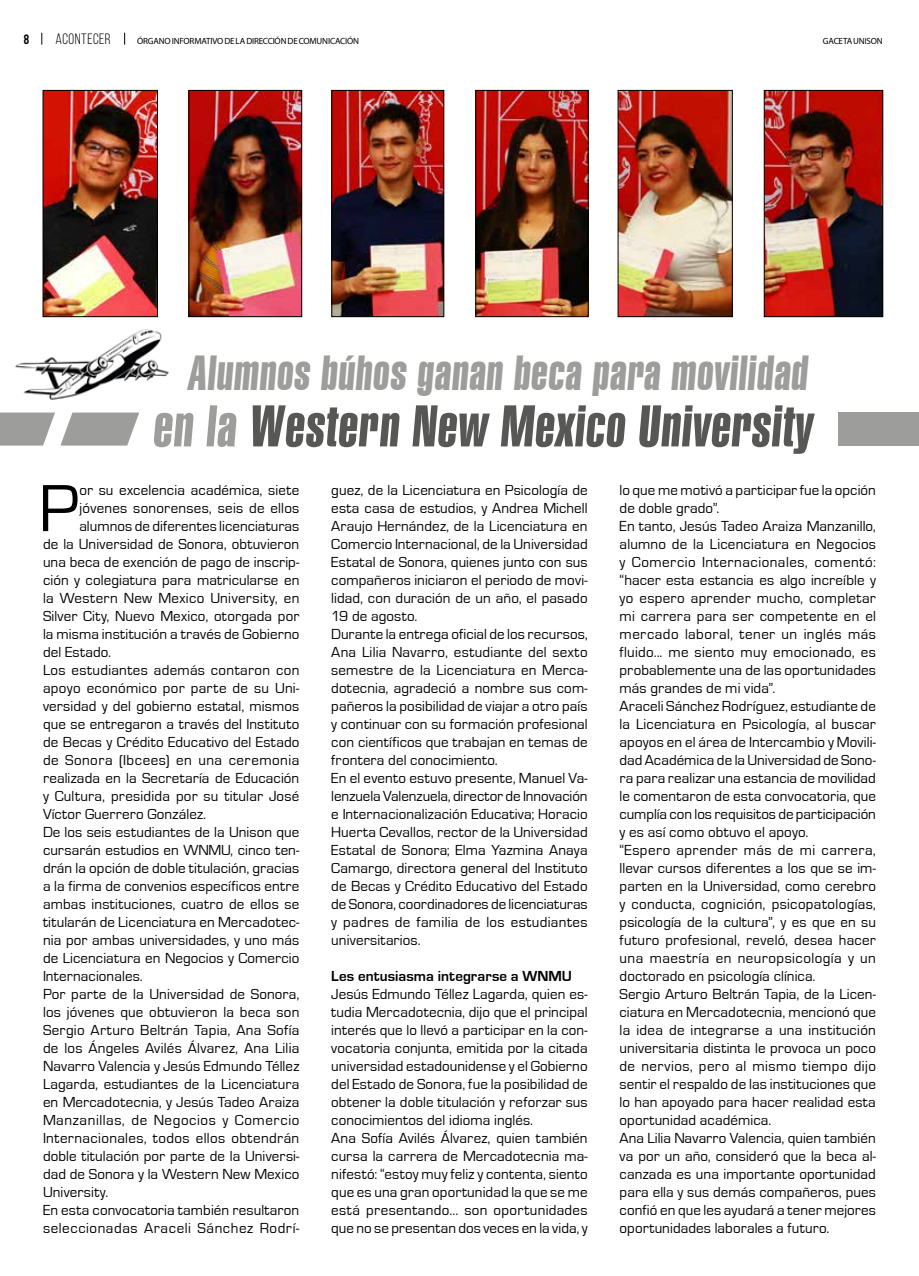
<style>
.page{position:relative;width:919px;height:1276px;background:#fff}
.page>*{position:absolute;margin:0;border:0;box-sizing:border-box;transform-origin:0 0}
.t1{font:69px "Eurostile";color:#000}
.t2{font:57px "Swiss 911 BT Extra Compressed";color:#575756}
.t3{font:48px "Swiss 911 BT Extra Compressed";color:#9d9d9c}
.t4{font:15px/18px "Eurostile";letter-spacing:.01em;color:#000}
.t5{font:15px "Eurostile";letter-spacing:.04em;color:#000}
.t6{font:15px "Eurostile";letter-spacing:.035em;color:#000}
.t7{font:700 15px "Eurostile";letter-spacing:.005em;color:#000}
.t8{font:15px "Bebas Neue";letter-spacing:.035em;color:#000}
.t9{font:700 13.5px "Bebas Neue";color:#000}
.t10{font:9px "Myriad Pro";letter-spacing:-.02em;color:#000}
.s1{color:#9d9d9c}
</style>
<div class="page">
<svg style="left:0;top:412px;width:139px;height:33px"></svg>
<div style="left:838px;top:412px;width:80px;height:33px;background:#9d9d9c"></div>
<svg style="left:42px;top:33px;width:1px;height:12px"></svg>
<svg style="left:124px;top:33px;width:1px;height:12px"></svg>
<img style="left:190px;top:92px;width:110px;height:223px">
<div style="left:188px;top:90px;width:114px;height:227px;border:1px solid #000"></div>
<img style="left:45px;top:92px;width:111px;height:223px">
<div style="left:43px;top:90px;width:115px;height:227px;border:1px solid #000"></div>
<img style="left:333px;top:92px;width:109px;height:223px">
<div style="left:331px;top:90px;width:113px;height:227px;border:1px solid #000"></div>
<img style="left:477px;top:92px;width:109px;height:223px">
<div style="left:475px;top:90px;width:113px;height:227px;border:1px solid #000"></div>
<img style="left:619px;top:92px;width:111px;height:223px">
<div style="left:617px;top:90px;width:115px;height:227px;border:1px solid #000"></div>
<img style="left:765px;top:92px;width:116px;height:223px">
<div style="left:763px;top:90px;width:120px;height:227px;border:1px solid #000"></div>
<img style="left:15px;top:329px;width:154px;height:71px">
<p class="t9" style="left:24px;top:32px;width:7px">8</p>
<p class="t8" style="left:56px;top:31px;width:57px">ACONTECER</p>
<p class="t10" style="left:137px;top:36px;width:223px">ÓRGANO INFORMATIVO DE LA DIRECCIÓN DE COMUNICACIÓN</p>
<p class="t10" style="left:822px;top:36px;width:61px">GACETA UNISON</p>
<h3 class="t3" style="left:187px;top:346px;width:626px">Alumnos búhos ganan beca para movilidad</h3>
<h2 class="t2" style="left:152px;top:394px;width:660px"><span class="s1">en la</span> Western New Mexico University</h2>
<h1 class="t1" style="left:39px;top:471px;width:42px">P</h1>
<p class="t4" style="left:79px;top:481px;width:221px">or su excelencia académica, siete</p>
<p class="t4" style="left:79px;top:499px;width:221px">jóvenes sonorenses, seis de ellos</p>
<p class="t4" style="left:79px;top:517px;width:221px">alumnos de diferentes licenciaturas</p>
<p class="t4" style="left:43px;top:535px;width:258px">de la Universidad de Sonora, obtuvieron</p>
<p class="t4" style="left:43px;top:553px;width:258px">una beca de exención de pago de inscrip-</p>
<p class="t4" style="left:43px;top:571px;width:258px">ción y colegiatura para matricularse en</p>
<p class="t4" style="left:43px;top:589px;width:258px">la Western New Mexico University, en</p>
<p class="t4" style="left:43px;top:607px;width:258px">Silver City, Nuevo Mexico, otorgada por</p>
<p class="t4" style="left:43px;top:625px;width:258px">la misma institución a través de Gobierno</p>
<p class="t4" style="left:43px;top:643px;width:70px">del Estado.</p>
<p class="t4" style="left:43px;top:661px;width:258px">Los estudiantes además contaron con</p>
<p class="t4" style="left:43px;top:679px;width:258px">apoyo económico por parte de su Uni-</p>
<p class="t4" style="left:43px;top:697px;width:258px">versidad y del gobierno estatal, mismos</p>
<p class="t4" style="left:43px;top:715px;width:258px">que se entregaron a través del Instituto</p>
<p class="t4" style="left:43px;top:733px;width:258px">de Becas y Crédito Educativo del Estado</p>
<p class="t6" style="left:43px;top:752px;width:258px">de Sonora (Ibcees) en una ceremonia</p>
<p class="t4" style="left:43px;top:769px;width:258px">realizada en la Secretaría de Educación</p>
<p class="t4" style="left:43px;top:787px;width:258px">y Cultura, presidida por su titular José</p>
<p class="t4" style="left:43px;top:805px;width:165px">Víctor Guerrero González.</p>
<p class="t4" style="left:43px;top:823px;width:258px">De los seis estudiantes de la Unison que</p>
<p class="t4" style="left:43px;top:841px;width:258px">cursarán estudios en WNMU, cinco ten-</p>
<p class="t4" style="left:43px;top:859px;width:258px">drán la opción de doble titulación, gracias</p>
<p class="t4" style="left:43px;top:877px;width:258px">a la firma de convenios específicos entre</p>
<p class="t4" style="left:43px;top:895px;width:258px">ambas instituciones, cuatro de ellos se</p>
<p class="t4" style="left:43px;top:913px;width:258px">titularán de Licenciatura en Mercadotec-</p>
<p class="t4" style="left:43px;top:931px;width:258px">nia por ambas universidades, y uno más</p>
<p class="t4" style="left:43px;top:949px;width:258px">de Licenciatura en Negocios y Comercio</p>
<p class="t4" style="left:43px;top:967px;width:101px">Internacionales.</p>
<p class="t4" style="left:43px;top:985px;width:258px">Por parte de la Universidad de Sonora,</p>
<p class="t4" style="left:43px;top:1003px;width:258px">los jóvenes que obtuvieron la beca son</p>
<p class="t4" style="left:43px;top:1021px;width:258px">Sergio Arturo Beltrán Tapia, Ana Sofía</p>
<p class="t4" style="left:43px;top:1039px;width:258px">de los Ángeles Avilés Álvarez, Ana Lilia</p>
<p class="t4" style="left:43px;top:1057px;width:258px">Navarro Valencia y Jesús Edmundo Téllez</p>
<p class="t4" style="left:43px;top:1075px;width:258px">Lagarda, estudiantes de la Licenciatura</p>
<p class="t4" style="left:43px;top:1093px;width:258px">en Mercadotecnia, y Jesús Tadeo Araiza</p>
<p class="t5" style="left:43px;top:1112px;width:258px">Manzanillas, de Negocios y Comercio</p>
<p class="t4" style="left:43px;top:1129px;width:258px">Internacionales, todos ellos obtendrán</p>
<p class="t4" style="left:43px;top:1147px;width:258px">doble titulación por parte de la Universi-</p>
<p class="t4" style="left:43px;top:1165px;width:258px">dad de Sonora y la Western New Mexico</p>
<p class="t4" style="left:43px;top:1183px;width:67px">University.</p>
<p class="t4" style="left:43px;top:1201px;width:258px">En esta convocatoria también resultaron</p>
<p class="t5" style="left:43px;top:1220px;width:258px">seleccionadas Araceli Sánchez Rodrí-</p>
<p class="t4" style="left:331px;top:481px;width:258px">guez, de la Licenciatura en Psicología de esta casa de estudios, y Andrea Michell Araujo Hernández, de la Licenciatura en Comercio Internacional, de la Universidad Estatal de Sonora, quienes junto con sus compañeros iniciaron el periodo de movi&shy;lidad, con duración de un año, el pasado 19 de agosto.<br>Durante la entrega oficial de los recursos, Ana Lilia Navarro, estudiante del sexto semestre de la Licenciatura en Merca&shy;dotecnia, agradeció a nombre sus com&shy;pañeros la posibilidad de viajar a otro país y continuar con su formación profesional con científicos que trabajan en temas de frontera del conocimiento.<br>En el evento estuvo presente, Manuel Va&shy;lenzuela Valenzuela, director de Innovación e Internacionalización Educativa; Horacio Huerta Cevallos, rector de la Universidad Estatal de Sonora; Elma Yazmina Anaya Camargo, directora general del Instituto de Becas y Crédito Educativo del Estado de Sonora, coordinadores de licenciaturas y padres de familia de los estudiantes universitarios.</p>
<p class="t7" style="left:331px;top:968px;width:242px">Les entusiasma integrarse a WNMU</p>
<p class="t4" style="left:331px;top:985px;width:258px">Jesús Edmundo Téllez Lagarda, quien es&shy;tudia Mercadotecnia, dijo que el principal interés que lo llevó a participar en la con&shy;vocatoria conjunta, emitida por la citada universidad estadounidense y el Gobierno del Estado de Sonora, fue la posibilidad de obtener la doble titulación y reforzar sus conocimientos del idioma inglés.<br>Ana Sofía Avilés Álvarez, quien también cursa la carrera de Mercadotecnia ma&shy;nifestó: “estoy muy feliz y contenta, siento que es una gran oportunidad la que se me está presentando… son oportunidades que no se presentan dos veces en la vida, y</p>
<p class="t4" style="left:619px;top:481px;width:258px">lo que me motivó a participar fue la opción de doble grado”.<br>En tanto, Jesús Tadeo Araiza Manzanillo, alumno de la Licenciatura en Negocios y Comercio Internacionales, comentó: “hacer esta estancia es algo increíble y yo espero aprender mucho, completar mi carrera para ser competente en el mercado laboral, tener un inglés más fluido... me siento muy emocionado, es probablemente una de las oportunidades más grandes de mi vida”.<br>Araceli Sánchez Rodríguez, estudiante de la Licenciatura en Psicología, al buscar apoyos en el área de Intercambio y Movili&shy;dad Académica de la Universidad de Sono&shy;ra para realizar una estancia de movilidad le comentaron de esta convocatoria, que cumplía con los requisitos de participación y es así como obtuvo el apoyo.<br>“Espero aprender más de mi carrera, llevar cursos diferentes a los que se im&shy;parten en la Universidad, como cerebro y conducta, cognición, psicopatologías, psicología de la cultura”, y es que en su futuro profesional, reveló, desea hacer una maestría en neuropsicología y un doctorado en psicología clínica.<br>Sergio Arturo Beltrán Tapia, de la Licen&shy;ciatura en Mercadotecnia, mencionó que la idea de integrarse a una institución universitaria distinta le provoca un poco de nervios, pero al mismo tiempo dijo sentir el respaldo de las instituciones que lo han apoyado para hacer realidad esta oportunidad académica.<br>Ana Lilia Navarro Valencia, quien también va por un año, consideró que la beca al&shy;canzada es una importante oportunidad para ella y sus demás compañeros, pues confió en que les ayudará a tener mejores oportunidades laborales a futuro.</p>
</div>
